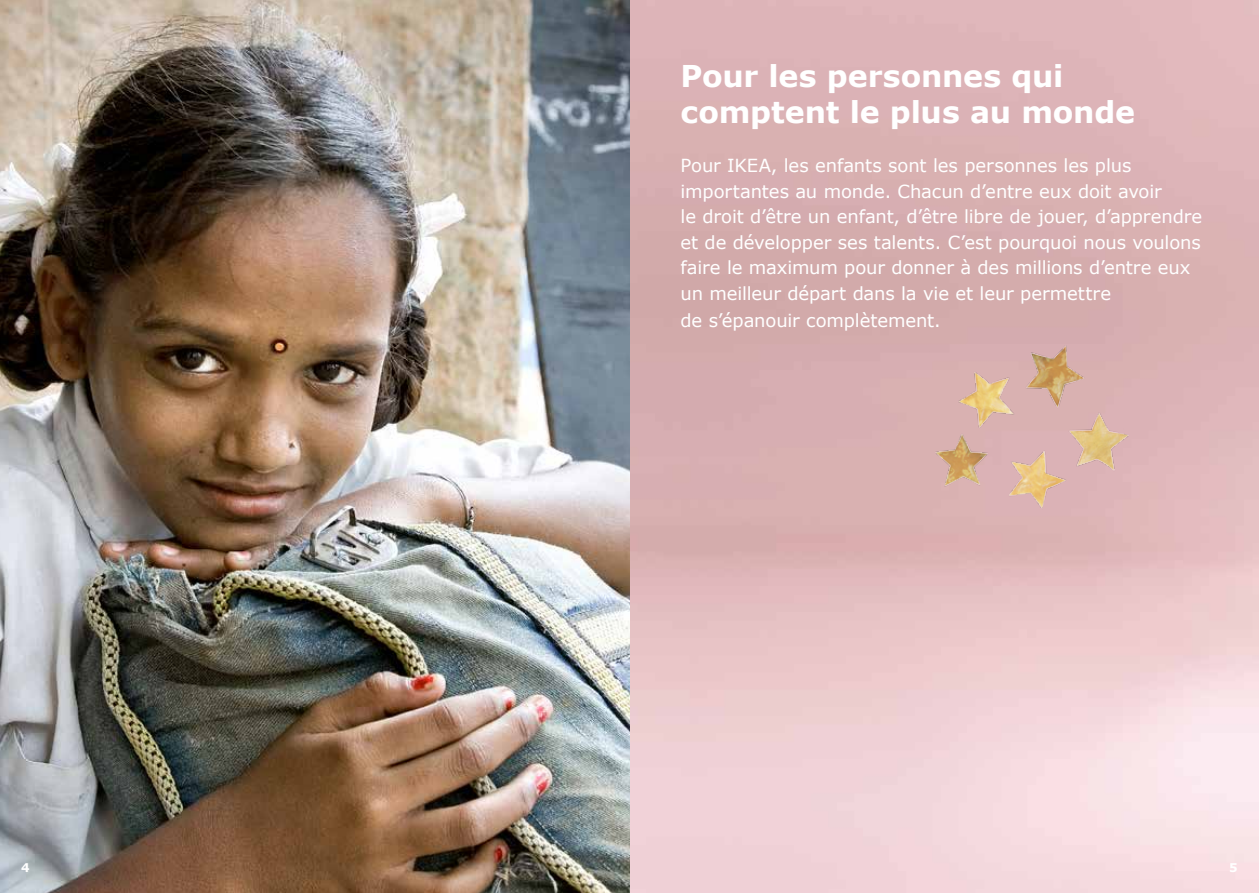
<style>
.page{position:relative;width:1259px;height:893px;background:#fff}
.page>*{position:absolute;margin:0;border:0;box-sizing:border-box;transform-origin:0 0}
.t1{font:700 30px/36px "Verdana IKEA";letter-spacing:-.01em;color:#fff}
.t2{font:18px/25.8px "Verdana IKEA";letter-spacing:-.005em;color:#fff}
.t3{font:700 12px "Verdana IKEA";color:#fff}
</style>
<div class="page">
<img style="left:0;top:0;width:1259px;height:893px">
<img style="left:891px;top:332px;width:254px;height:202px">
<h1 class="t1" style="left:680px;top:58px;width:456px">Pour les personnes qui comptent le plus au monde</h1>
<p class="t2" style="left:680px;top:153px;width:523px">Pour IKEA, les enfants sont les personnes les plus importantes au monde. Chacun d’entre eux doit avoir<br>le droit d’être un enfant, d’être libre de jouer, d’apprendre et de développer ses talents. C’est pourquoi nous voulons faire le maximum pour donner à des millions d’entre eux un meilleur départ dans la vie et leur permettre<br>de s’épanouir complètement.</p>
<p class="t3" style="left:21px;top:859px;width:10px">4</p>
<p class="t3" style="left:1229px;top:859px;width:10px">5</p>
</div>
